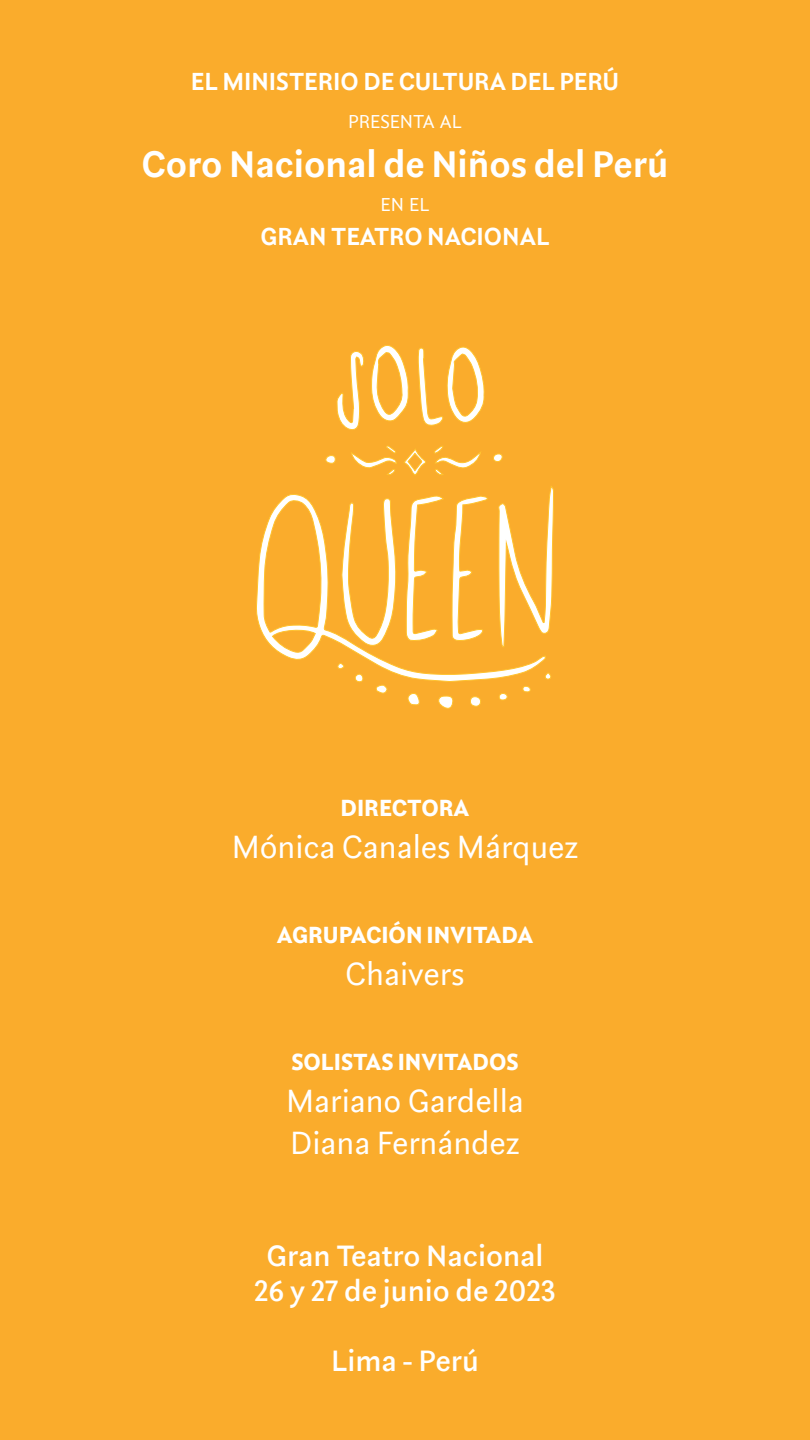
<style>
.page{position:relative;width:810px;height:1440px;background:#faac2c}
.page>*{position:absolute;margin:0;border:0;box-sizing:border-box;transform-origin:0 0}
.t1{font:700 35.7px "Rubiesque";color:#fff}
.t2{font:30.97px/42.2px "Rubiesque";color:#fff}
.t3{font:500 29.03px/34.8px "Rubiesque";color:#fff;text-align:center}
.t4{font:700 23.77px "Rubiesque";color:#fff}
.t5{font:900 22.5px "Rubiesque";color:#fff}
.t6{font:18.08px "Rubiesque";color:#fff}
</style>
<div class="page">
<svg style="left:256px;top:494px;width:69px;height:166px"></svg>
<svg style="left:325px;top:345px;width:229px;height:364px"></svg>
<p class="t4" style="left:191px;top:65px;width:430px">EL MINISTERIO DE CULTURA DEL PERÚ</p>
<p class="t6" style="left:348px;top:109px;width:115px">PRESENTA AL</p>
<p class="t1" style="left:141px;top:139px;width:529px">Coro Nacional de Niños del Perú</p>
<p class="t6" style="left:381px;top:192px;width:50px">EN EL</p>
<p class="t4" style="left:260px;top:220px;width:291px">GRAN TEATRO NACIONAL</p>
<p class="t5" style="left:341px;top:792px;width:130px">DIRECTORA</p>
<p class="t2" style="left:232px;top:825px;width:348px">Mónica Canales Márquez</p>
<p class="t5" style="left:277px;top:919px;width:258px">AGRUPACIÓN INVITADA</p>
<p class="t2" style="left:345px;top:952px;width:121px">Chaivers</p>
<p class="t5" style="left:291px;top:1046px;width:229px">SOLISTAS INVITADOS</p>
<p class="t2" style="left:286px;top:1079px;width:239px">Mariano Gardella<br>Diana Fernández</p>
<p class="t3" style="left:254px;top:1238px;width:303px">Gran Teatro Nacional<br>26 y 27 de junio de 2023</p>
<p class="t3" style="left:331px;top:1343px;width:149px">Lima - Perú</p>
</div>
